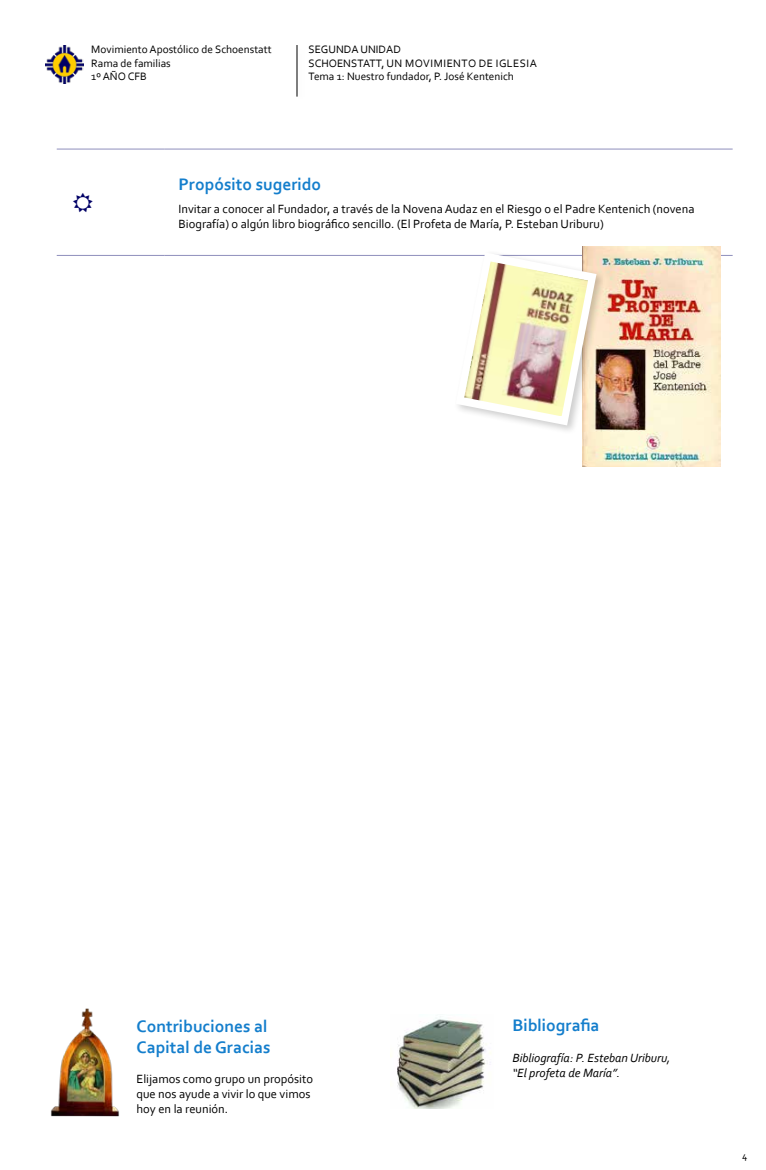
<style>
.page{position:relative;width:766px;height:1170px;background:#fff}
.page>*{position:absolute;margin:0;border:0;box-sizing:border-box;transform-origin:0 0}
.t1{font:700 17.5px/21px "Corbel";color:#147ecc}
.t2{font:12.5px/15px "Corbel";color:#000}
.t3{font:italic 12.5px/15px "Corbel";color:#000}
.t4{font:11.25px/13.5px "Corbel";color:#000}
.t5{font:10px "Corbel";color:#000}
</style>
<div class="page">
<hr style="left:57px;top:149px;width:107px;height:1px;background:#8f8fbc">
<hr style="left:164px;top:149px;width:568px;height:1px;background:#8f8fbc">
<hr style="left:57px;top:255px;width:107px;height:1px;background:#8f8fbc">
<hr style="left:164px;top:255px;width:568px;height:1px;background:#8f8fbc">
<img style="left:582px;top:246px;width:138px;height:220px">
<div style="left:452px;top:249px;width:154px;height:186px;background:#000;opacity:.2"></div>
<svg style="left:455px;top:252px;width:141px;height:173px"></svg>
<img style="left:464px;top:261px;width:124px;height:155px">
<img style="left:50px;top:1008px;width:69px;height:109px">
<img style="left:390px;top:1016px;width:101px;height:92px">
<img style="left:45px;top:45px;width:38px;height:38px">
<div style="left:293px;top:43px;width:14px;height:62px;background:#000;opacity:.2"></div>
<hr style="left:297px;top:45px;width:1px;height:52px;background:#000">
<p class="t4" style="left:91px;top:43px;width:182px">Movimiento Apostólico de Schoenstatt<br>Rama de familias<br>1º AÑO CFB</p>
<p class="t4" style="left:308px;top:43px;width:130px">SEGUNDA UNIDAD<br>SCHOENSTATT, un movimiento</p>
<p class="t4" style="left:308px;top:56px;width:212px;text-indent:170px">de iglesia<br>Tema 1: Nuestro fundador, P. José Kentenich</p>
<h1 class="t1" style="left:178px;top:173px;width:144px">Propósito sugerido</h1>
<p class="t2" style="left:178px;top:200px;width:517px">Invitar a conocer al Fundador, a través de la Novena Audaz en el Riesgo o el Padre Kentenich (novena<br>Biografía) o algún libro biográfico sencillo. (El Profeta de María, P. Esteban Uriburu)</p>
<h1 class="t1" style="left:136px;top:1014px;width:135px">Contribuciones al<br>Capital de Gracias</h1>
<p class="t2" style="left:136px;top:1070px;width:178px">Elijamos como grupo un propósito que nos ayude a vivir lo que vimos hoy en la reunión.</p>
<h1 class="t1" style="left:512px;top:1013px;width:89px">Bibliografia</h1>
<p class="t3" style="left:512px;top:1050px;width:160px">Bibliografía: P. Esteban Uriburu, “El profeta de María”.</p>
<p class="t5" style="left:741px;top:1149px;width:7px">4</p>
</div>
